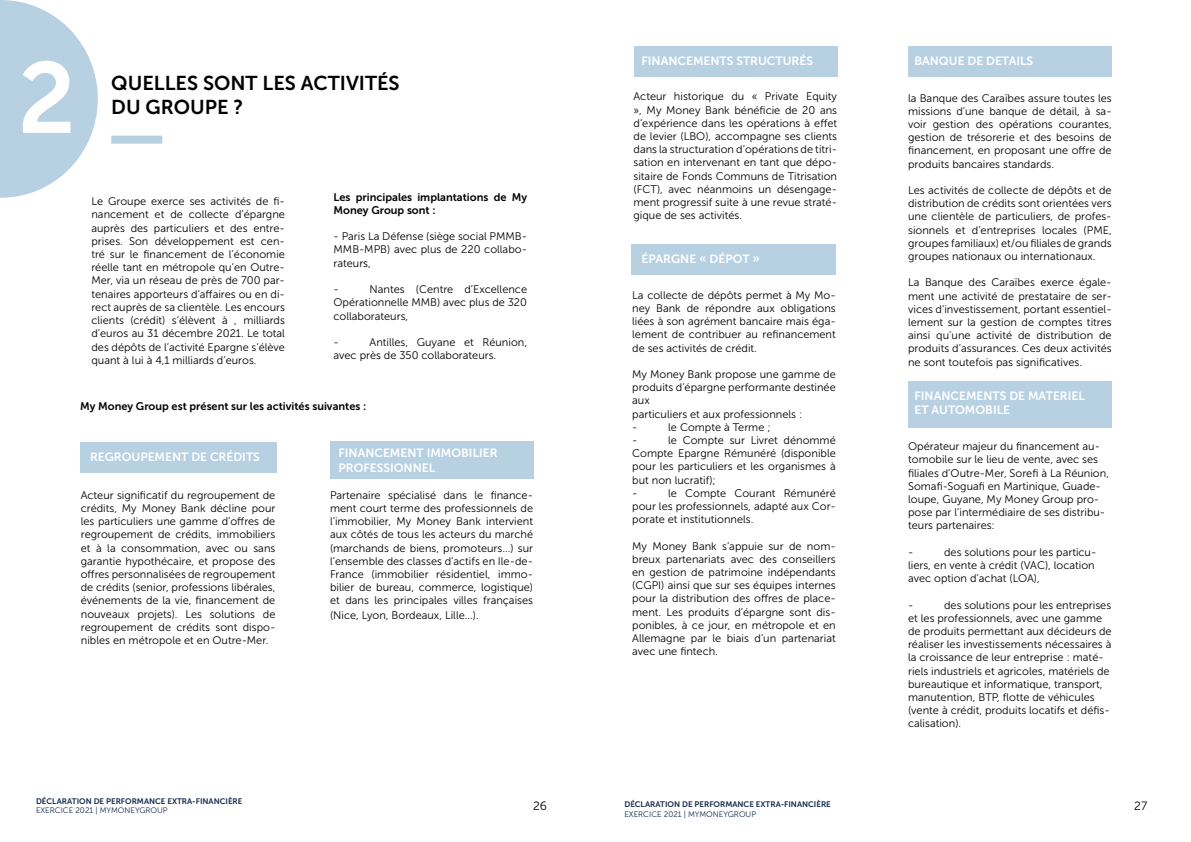
<style>
.page{position:relative;width:1191px;height:842px;background:#fff}
.page>*{position:absolute;margin:0;border:0;box-sizing:border-box;transform-origin:0 0}
.t1{font:100px "Museo Sans 700";color:#fff}
.t2{font:20px "Museo Sans 700";color:#000}
.t3{font:12px/14.4px "Museo Sans 700";color:#fff}
.t4{font:12px "Museo Sans 300";color:#000}
.t5{font:11px/13.2px "Museo Sans 300";color:#000;text-align:justify}
.t6{font:11px/13.2px "Museo Sans 700";color:#000}
.t7{font:8px "Museo Sans 700";color:#13294b}
.t8{font:8px "Museo Sans 300";color:#13294b}
</style>
<div class="page">
<div style="left:111px;top:136px;width:51px;height:8px;background:#b8d1e2"></div>
<svg style="left:0;top:0;width:98px;height:198px"></svg>
<div style="left:80px;top:442px;width:196px;height:31px;background:#b8d1e2"></div>
<div style="left:634px;top:46px;width:204px;height:31px;background:#b8d1e2"></div>
<div style="left:331px;top:442px;width:203px;height:37px;background:#b8d1e2"></div>
<div style="left:631px;top:244px;width:205px;height:31px;background:#b8d1e2"></div>
<div style="left:908px;top:46px;width:203px;height:31px;background:#b8d1e2"></div>
<div style="left:908px;top:381px;width:203px;height:47px;background:#b8d1e2"></div>
<h1 class="t1" style="left:18px;top:43px;width:60px">2</h1>
<h2 class="t2" style="left:111px;top:72px;width:290px">QUELLES SONT LES ACTIVITÉS</h2>
<h2 class="t2" style="left:111px;top:96px;width:133px">DU GROUPE ?</h2>
<p class="t5" style="left:91px;top:195px;width:195px">Le Groupe exerce ses activités de fi&shy;nancement et de collecte d’épargne auprès des particuliers et des entre&shy;prises. Son développement est cen&shy;tré sur le financement de l’économie réelle tant en métropole qu’en Outre-Mer, via un réseau de près de 700 par&shy;tenaires apporteurs d’affaires ou en di&shy;rect auprès de sa clientèle. Les encours clients (crédit) s’élèvent à , milliards d’euros au 31 décembre 2021. Le total des dépôts de l’activité Epargne s’élève quant à lui à 4,1 milliards d’euros.</p>
<p class="t6" style="left:333px;top:190px;width:195px">Les principales implantations de My<br>Money Group sont :</p>
<p class="t5" style="left:333px;top:230px;width:195px">- Paris La Défense (siège social PMMB-MMB-MPB) avec plus de 220 collabo&shy;rateurs,</p>
<p class="t5" style="left:333px;top:283px;width:7px">-</p>
<p class="t5" style="left:333px;top:283px;width:195px;text-indent:36px">Nantes (Centre d’Excellence Opérationnelle MMB) avec plus de 320 collaborateurs,</p>
<p class="t5" style="left:333px;top:336px;width:7px">-</p>
<p class="t5" style="left:333px;top:336px;width:195px;text-indent:36px">Antilles, Guyane et Réunion, avec près de 350 collaborateurs.</p>
<p class="t6" style="left:80px;top:399px;width:288px">My Money Group est présent sur les activités suivantes :</p>
<p class="t3" style="left:90px;top:450px;width:171px">REGROUPEMENT DE CRÉDITS</p>
<p class="t3" style="left:338px;top:446px;width:161px">FINANCEMENT IMMOBILIER<br>PROFESSIONNEL</p>
<p class="t5" style="left:81px;top:488px;width:196px">Acteur significatif du regroupement de crédits, My Money Bank décline pour les particuliers une gamme d’offres de regroupement de crédits, immobiliers et à la consommation, avec ou sans garantie hypothécaire, et propose des offres personnalisées de regroupement de crédits (senior, professions libérales, événements de la vie, financement de nouveaux projets). Les solutions de regroupement de crédits sont dispo&shy;nibles en métropole et en Outre-Mer.</p>
<p class="t5" style="left:330px;top:488px;width:205px">Partenaire spécialisé dans le finance&shy;ment court terme des professionnels de l’immobilier, My Money Bank intervient aux côtés de tous les acteurs du marché (marchands de biens, promoteurs...) sur l’ensemble des classes d’actifs en Ile-de-France (immobilier résidentiel, immo&shy;bilier de bureau, commerce, logistique) et dans les principales villes françaises</p>
<p class="t5" style="left:330px;top:608px;width:150px">(Nice, Lyon, Bordeaux, Lille...).</p>
<p class="t3" style="left:641px;top:54px;width:173px">FINANCEMENTS STRUCTURÉS</p>
<p class="t5" style="left:633px;top:90px;width:205px">Acteur historique du « Private Equity », My Money Bank bénéficie de 20 ans d’expérience dans les opérations à effet de levier (LBO), accompagne ses clients dans la structuration d’opérations de titri&shy;sation en intervenant en tant que dépo&shy;sitaire de Fonds Communs de Titrisation (FCT), avec néanmoins un désengage&shy;ment progressif suite à une revue straté&shy;gique de ses activités.</p>
<p class="t3" style="left:641px;top:252px;width:120px">ÉPARGNE « DÉPOT »</p>
<p class="t5" style="left:632px;top:288px;width:205px">La collecte de dépôts permet à My Mo&shy;ney Bank de répondre aux obligations liées à son agrément bancaire mais éga&shy;lement de contribuer au refinancement de ses activités de crédit.</p>
<p class="t5" style="left:632px;top:368px;width:205px;text-align:left">My Money Bank propose une gamme de produits d’épargne performante destinée aux<br>particuliers et aux professionnels :<br>-</p>
<p class="t5" style="left:668px;top:420px;width:104px">le Compte à Terme ;</p>
<p class="t5" style="left:632px;top:434px;width:205px;text-align:left;text-indent:36px">le Compte sur Livret dénommé<br>Compte Epargne Rémunéré (disponible pour les particuliers et les organismes à but non lucratif);<br>-</p>
<p class="t5" style="left:632px;top:434px;width:7px">-</p>
<p class="t5" style="left:632px;top:486px;width:205px;text-indent:36px">le Compte Courant Rémunéré pour les professionnels, adapté aux Cor&shy;porate et institutionnels.</p>
<p class="t5" style="left:632px;top:539px;width:205px">My Money Bank s’appuie sur de nom&shy;breux partenariats avec des conseillers en gestion de patrimoine indépendants (CGPI) ainsi que sur ses équipes internes pour la distribution des offres de place&shy;ment. Les produits d’épargne sont dis&shy;ponibles, à ce jour, en métropole et en Allemagne par le biais d’un partenariat avec une fintech.</p>
<p class="t3" style="left:914px;top:54px;width:120px">BANQUE DE DETAILS</p>
<p class="t5" style="left:908px;top:91px;width:205px">la Banque des Caraïbes assure toutes les missions d’une banque de détail, à sa&shy;voir gestion des opérations courantes, gestion de trésorerie et des besoins de financement, en proposant une offre de produits bancaires standards.</p>
<p class="t5" style="left:908px;top:184px;width:205px">Les activités de collecte de dépôts et de distribution de crédits sont orientées vers une clientèle de particuliers, de profes&shy;sionnels et d’entreprises locales (PME, groupes familiaux) et/ou filiales de grands groupes nationaux ou internationaux.</p>
<p class="t5" style="left:908px;top:276px;width:205px">La Banque des Caraïbes exerce égale&shy;ment une activité de prestataire de ser&shy;vices d’investissement, portant essentiel&shy;lement sur la gestion de comptes titres ainsi qu’une activité de distribution de produits d’assurances. Ces deux activités ne sont toutefois pas significatives.</p>
<p class="t3" style="left:914px;top:388px;width:172px">FINANCEMENTS DE MATERIEL<br>ET AUTOMOBILE</p>
<p class="t5" style="left:908px;top:440px;width:202px;text-align:left">Opérateur majeur du financement au&shy;tomobile sur le lieu de vente, avec ses filiales d’Outre-Mer, Sorefi à La Réunion, Somafi-Soguafi en Martinique, Guade&shy;loupe, Guyane, My Money Group pro&shy;pose par l’intermédiaire de ses distribu&shy;teurs partenaires:</p>
<p class="t5" style="left:908px;top:545px;width:7px">-</p>
<p class="t5" style="left:908px;top:545px;width:190px;text-align:left;text-indent:36px">des solutions pour les particu&shy;liers, en vente à crédit (VAC), location avec option d’achat (LOA),</p>
<p class="t5" style="left:908px;top:598px;width:7px">-</p>
<p class="t5" style="left:908px;top:598px;width:205px;text-align:left;text-indent:36px">des solutions pour les entreprises et les professionnels, avec une gamme de produits permettant aux décideurs de réaliser les investissements nécessaires à la croissance de leur entreprise : maté&shy;riels industriels et agricoles, matériels de bureautique et informatique, transport, manutention, BTP, flotte de véhicules (vente à crédit, produits locatifs et défis&shy;calisation).</p>
<p class="t7" style="left:36px;top:797px;width:208px">DÉCLARATION DE PERFORMANCE EXTRA-FINANCIÈRE</p>
<p class="t8" style="left:36px;top:806px;width:133px">EXERCICE 2021 | MYMONEYGROUP</p>
<p class="t7" style="left:624px;top:800px;width:208px">DÉCLARATION DE PERFORMANCE EXTRA-FINANCIÈRE</p>
<p class="t8" style="left:624px;top:810px;width:133px">EXERCICE 2021 | MYMONEYGROUP</p>
<p class="t4" style="left:533px;top:800px;width:15px">26</p>
<p class="t4" style="left:1134px;top:800px;width:15px">27</p>
</div>
